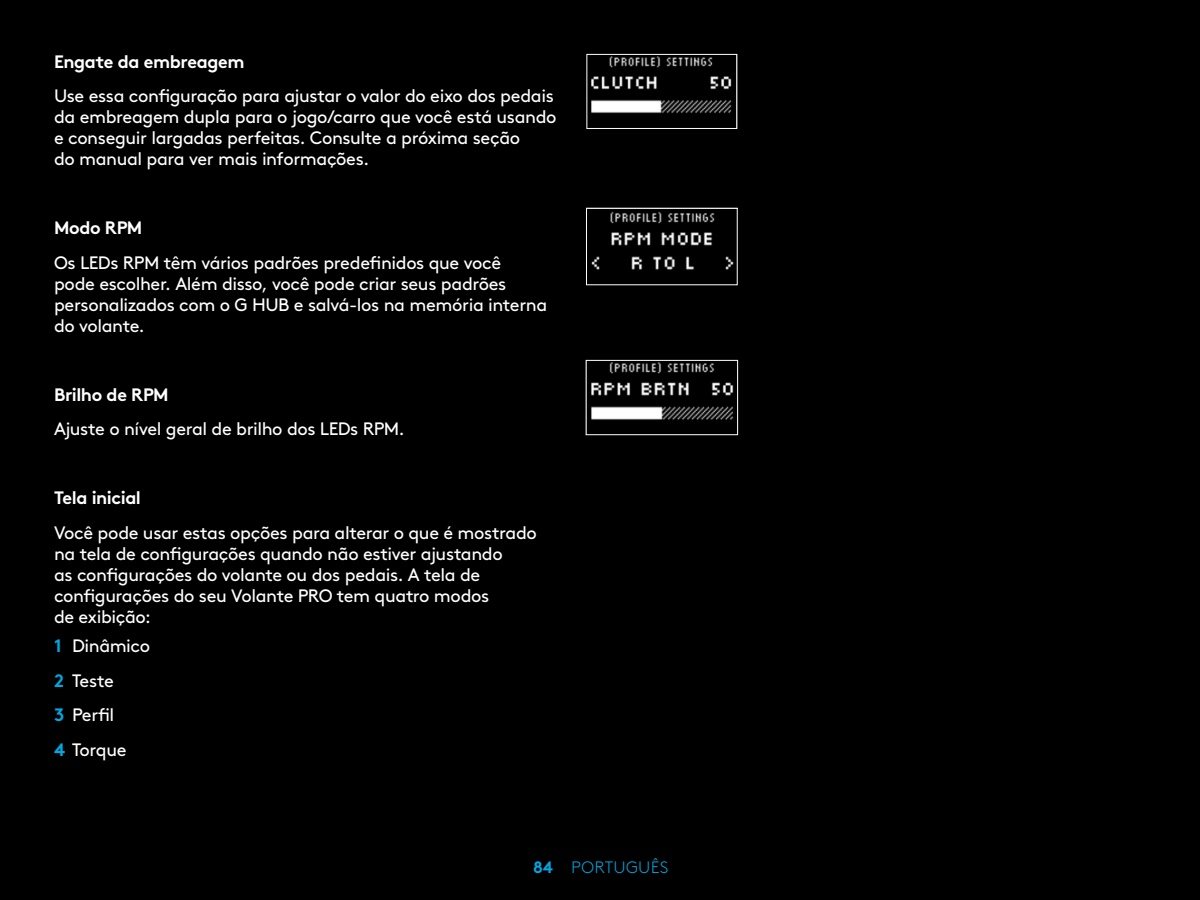
<style>
.page{position:relative;width:1200px;height:900px;background:#000}
.page>*{position:absolute;margin:0;border:0;box-sizing:border-box;transform-origin:0 0}
.Numbered_list{font:18px/21px "Brown Pro Regular Alt";letter-spacing:-.02em;color:#fff}
.Numbered_list-2{font:18px "Brown Pro Bold Alt";letter-spacing:-.02em;color:#fff}
.t1{font:300 16.5px "Brown Logitech Pan";letter-spacing:.01em;color:#00a7e0}
.s1{font-family:"Brown Pro Bold Alt";color:#00a7e0}
.s2{font-weight:700}
</style>
<div class="page">
<img style="left:591px;top:56px;width:141px;height:58px">
<div style="left:586px;top:54px;width:151px;height:75px;border:1px solid #fff"></div>
<img style="left:591px;top:212px;width:143px;height:58px">
<div style="left:586px;top:208px;width:152px;height:77px;border:1px solid #fff"></div>
<img style="left:591px;top:362px;width:143px;height:58px">
<div style="left:586px;top:360px;width:152px;height:75px;border:1px solid #fff"></div>
<p class="Numbered_list-2" style="left:54px;top:47px;width:192px">Engate da embreagem</p>
<p class="Numbered_list" style="left:54px;top:84px;width:504px">Use essa configuração para ajustar o valor do eixo dos pedais da embreagem dupla para o jogo/carro que você está usando e conseguir largadas perfeitas. Consulte a próxima seção<br>do manual para ver mais informações.</p>
<p class="Numbered_list-2" style="left:54px;top:213px;width:90px">Modo RPM</p>
<p class="Numbered_list" style="left:54px;top:250px;width:495px">Os LEDs RPM têm vários padrões predefinidos que você<br>pode escolher. Além disso, você pode criar seus padrões personalizados com o G HUB e salvá-los na memória interna do volante.</p>
<p class="Numbered_list-2" style="left:54px;top:380px;width:116px">Brilho de RPM</p>
<p class="Numbered_list" style="left:54px;top:417px;width:349px">Ajuste o nível geral de brilho dos LEDs RPM.</p>
<p class="Numbered_list-2" style="left:54px;top:483px;width:89px">Tela inicial</p>
<p class="Numbered_list" style="left:54px;top:520px;width:484px">Você pode usar estas opções para alterar o que é mostrado na tela de configurações quando não estiver ajustando<br>as configurações do volante ou dos pedais. A tela de configurações do seu Volante PRO tem quatro modos<br>de exibição:</p>
<p class="Numbered_list" style="left:54px;top:634px;width:98px"><span class="s1">1</span> Dinâmico</p>
<p class="Numbered_list" style="left:54px;top:669px;width:61px"><span class="s1">2</span> Teste</p>
<p class="Numbered_list" style="left:54px;top:703px;width:62px"><span class="s1">3</span> Perfil</p>
<p class="Numbered_list" style="left:54px;top:738px;width:74px"><span class="s1">4</span> Torque</p>
<p class="t1" style="left:533px;top:856px;width:137px"><span class="s2">84</span> PORTUGUÊS</p>
</div>
